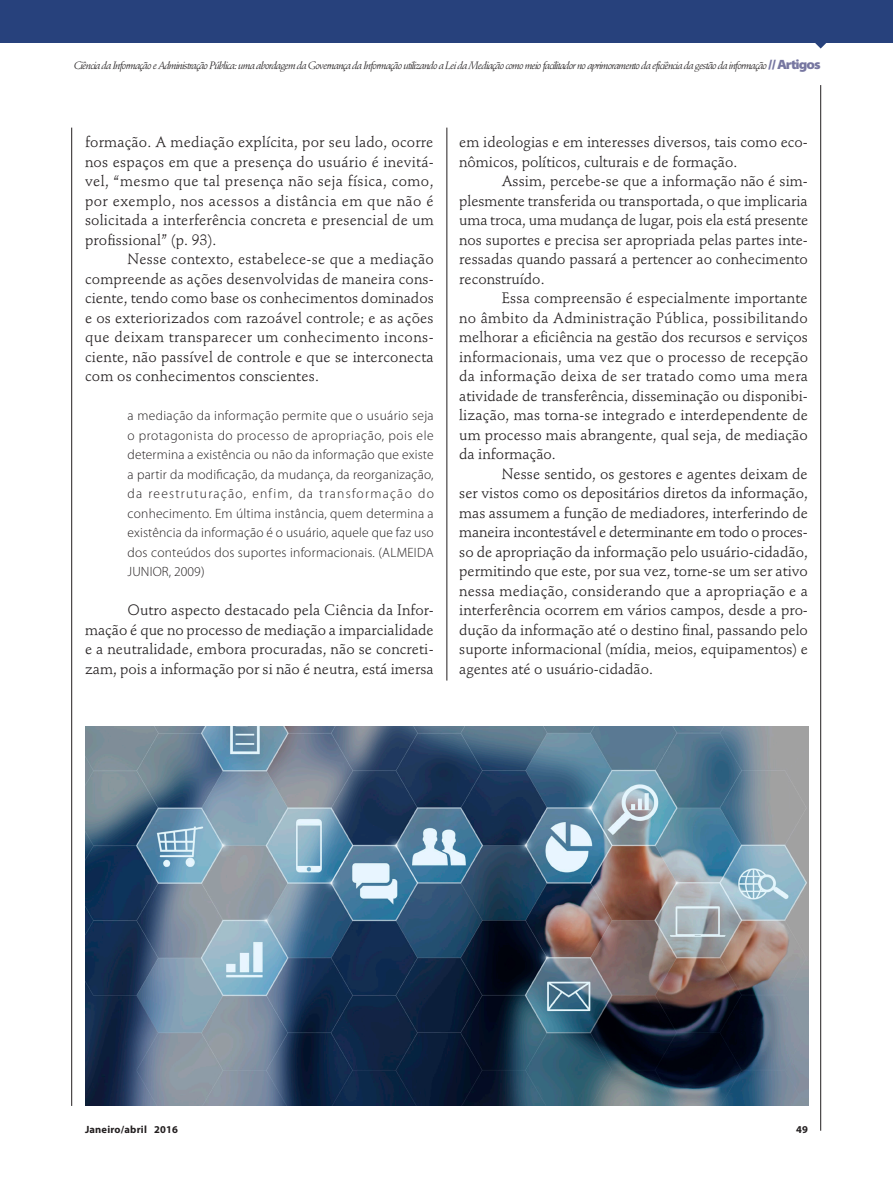
<style>
.page{position:relative;width:893px;height:1191px;background:#fff}
.page>*{position:absolute;margin:0;border:0;box-sizing:border-box;transform-origin:0 0}
.Doutrina_Texto_Pará{font:15px/19.5px "Stempel Schneidler Std";color:#231f20;text-align:justify}
.Doutrina_nota{font:300 13.5px/19.5px "Myriad Pro";letter-spacing:.02em;color:#231f20;text-align:justify}
.t1{font:italic 10.5px "Stempel Schneidler Std";letter-spacing:-.07em;color:#231f20}
.t2{font:700 10.5px "Myriad Pro";letter-spacing:.02em;color:#231f20}
.s1{font-family:"Myriad Pro";font-weight:900;font-style:normal;font-stretch:semi-expanded;font-size:13.5px;color:#7777a1}
</style>
<div class="page">
<svg style="left:815px;top:43px;width:11px;height:6px"></svg>
<div style="left:0;top:0;width:893px;height:43px;background:#27417c"></div>
<hr style="left:820px;top:85px;width:1px;height:1045px;background:#231f20">
<hr style="left:71px;top:128px;width:1px;height:978px;background:#231f20">
<hr style="left:446px;top:128px;width:1px;height:552px;background:#231f20">
<img style="left:86px;top:726px;width:723px;height:380px">
<p class="t1" style="left:74px;top:59px;width:748px">Ciência da Informação e Administração Pública: uma abordagem da Governança da Informação utilizando a Lei da Mediação como meio facilitador no aprimoramento da eficiência da gestão da informação<span class="s1">// Artigos</span></p>
<p class="Doutrina_Texto_Pará" style="left:85px;top:132px;width:350px">formação. A mediação explícita, por seu lado, ocorre nos espaços em que a presença do usuário é inevitá&shy;vel, “mesmo que tal presença não seja física, como, por exemplo, nos acessos a distância em que não é solicitada a interferência concreta e presencial de um profissional” (p. 93).</p>
<p class="Doutrina_Texto_Pará" style="left:85px;top:249px;width:350px;text-indent:43px">Nesse contexto, estabelece-se que a mediação compreende as ações desenvolvidas de maneira cons&shy;ciente, tendo como base os conhecimentos dominados e os exteriorizados com razoável controle; e as ações que deixam transparecer um conhecimento incons&shy;ciente, não passível de controle e que se interconecta com os conhecimentos conscientes.</p>
<p class="Doutrina_nota" style="left:128px;top:406px;width:308px">a mediação da informação permite que o usuário seja o protagonista do processo de apropriação, pois ele determina a existência ou não da informação que existe a partir da modificação, da mudança, da reorganização, da reestruturação, enfim, da transformação do conhecimento. Em última instância, quem determina a existência da informação é o usuário, aquele que faz uso dos conteúdos dos suportes informacionais. (ALMEIDA JUNIOR, 2009)</p>
<p class="Doutrina_Texto_Pará" style="left:85px;top:600px;width:350px;text-indent:43px">Outro aspecto destacado pela Ciência da Infor&shy;mação é que no processo de mediação a imparcialidade e a neutralidade, embora procuradas, não se concreti&shy;zam, pois a informação por si não é neutra, está imersa</p>
<p class="Doutrina_Texto_Pará" style="left:459px;top:132px;width:350px">em ideologias e em interesses diversos, tais como eco&shy;nômicos, políticos, culturais e de formação.</p>
<p class="Doutrina_Texto_Pará" style="left:459px;top:171px;width:350px;text-indent:43px">Assim, percebe-se que a informação não é sim&shy;plesmente transferida ou transportada, o que implicaria uma troca, uma mudança de lugar, pois ela está presente nos suportes e precisa ser apropriada pelas partes inte&shy;ressadas quando passará a pertencer ao conhecimento reconstruído.</p>
<p class="Doutrina_Texto_Pará" style="left:459px;top:288px;width:350px;text-indent:43px">Essa compreensão é especialmente importante no âmbito da Administração Pública, possibilitando melhorar a eficiência na gestão dos recursos e serviços informacionais, uma vez que o processo de recepção da informação deixa de ser tratado como uma mera atividade de transferência, disseminação ou disponibi&shy;lização, mas torna-se integrado e interdependente de um processo mais abrangente, qual seja, de mediação da informação.</p>
<p class="Doutrina_Texto_Pará" style="left:459px;top:464px;width:350px;text-indent:43px">Nesse sentido, os gestores e agentes deixam de ser vistos como os depositários diretos da informação, mas assumem a função de mediadores, interferindo de maneira incontestável e determinante em todo o proces&shy;so de apropriação da informação pelo usuário-cidadão, permitindo que este, por sua vez, torne-se um ser ativo nessa mediação, considerando que a apropriação e a interferência ocorrem em vários campos, desde a pro&shy;dução da informação até o destino final, passando pelo suporte informacional (mídia, meios, equipamentos) e agentes até o usuário-cidadão.</p>
<p class="t2" style="left:85px;top:1123px;width:95px">Janeiro/abril 2016</p>
<p class="t2" style="left:796px;top:1123px;width:13px">49</p>
</div>
